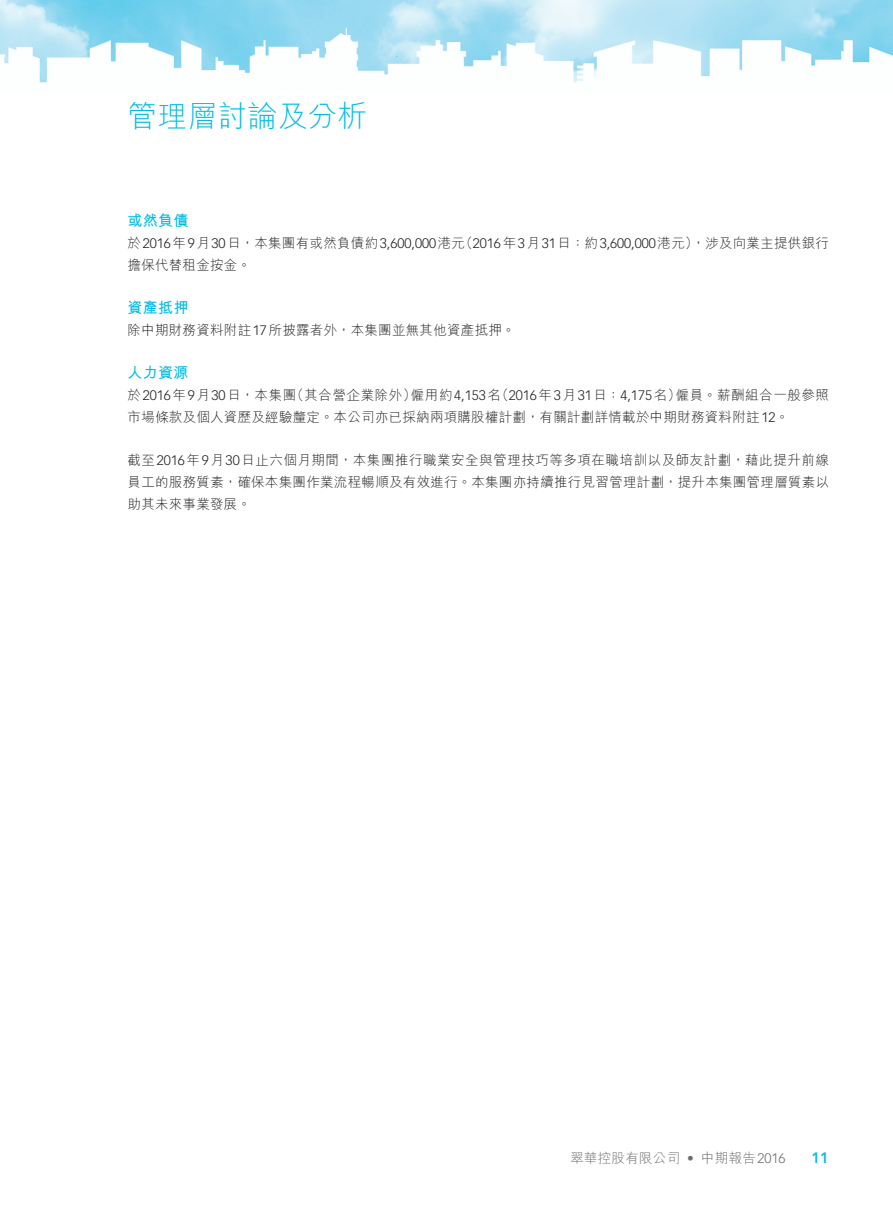
<style>
.page{position:relative;width:893px;height:1212px;background:#fff}
.page>*{position:absolute;margin:0;border:0;box-sizing:border-box;transform-origin:0 0}
.t1{font:300 30px "M Hei HK";color:#02bce5}
._02_H2{font:700 15px "M Hei HK";letter-spacing:.02em;color:#02bce5}
.t2{font:800 15px "Avenir LT Std";color:#02bce5}
._00_txt{font:300 13.5px/21.8px "M Hei HK";letter-spacing:.02em;color:#231f20}
.t3{font:300 13.5px "M Hei HK";letter-spacing:.02em;color:#6c6d70}
.s1{font-family:"Vectora LT Std"}
</style>
<div class="page">
<img style="left:0;top:0;width:893px;height:83px">
<h1 class="t1" style="left:128px;top:100px;width:241px">管理層討論及分析</h1>
<p class="_02_H2" style="left:128px;top:210px;width:62px">或然負債</p>
<p class="_00_txt" style="left:128px;top:232px;width:703px">於<span class="s1">2016</span>年<span class="s1">9</span>月<span class="s1">30</span>日，本集團有或然負債約<span class="s1">3,600,000</span>港元（<span class="s1">2016</span>年<span class="s1">3</span>月<span class="s1">31</span>日：約<span class="s1">3,600,000</span>港元），涉及向業主提供銀行擔保代替租金按金。</p>
<p class="_02_H2" style="left:128px;top:297px;width:62px">資產抵押</p>
<p class="_00_txt" style="left:128px;top:319px;width:389px">除中期財務資料附註<span class="s1">17</span>所披露者外，本集團並無其他資產抵押。</p>
<p class="_02_H2" style="left:128px;top:362px;width:62px">人力資源</p>
<p class="_00_txt" style="left:128px;top:384px;width:703px">於<span class="s1">2016</span>年<span class="s1">9</span>月<span class="s1">30</span>日，本集團（其合營企業除外）僱用約<span class="s1">4,153</span>名（<span class="s1">2016</span>年<span class="s1">3</span>月<span class="s1">31</span>日：<span class="s1">4,175</span>名）僱員。薪酬組合一般參照市場條款及個人資歷及經驗釐定。本公司亦已採納兩項購股權計劃，有關計劃詳情載於中期財務資料附註<span class="s1">12</span>。</p>
<p class="_00_txt" style="left:128px;top:449px;width:703px;text-align:justify">截至<span class="s1">2016</span>年<span class="s1">9</span>月<span class="s1">30</span>日止六個月期間，本集團推行職業安全與管理技巧等多項在職培訓以及師友計劃，藉此提升前線員工的服務質素，確保本集團作業流程暢順及有效進行。本集團亦持續推行見習管理計劃，提升本集團管理層質素以助其未來事業發展。</p>
<p class="t3" style="left:570px;top:1151px;width:217px">翠華控股有限公司 <span class="s1">•</span> 中期報告<span class="s1">2016</span></p>
<p class="t2" style="left:811px;top:1149px;width:19px">11</p>
</div>
